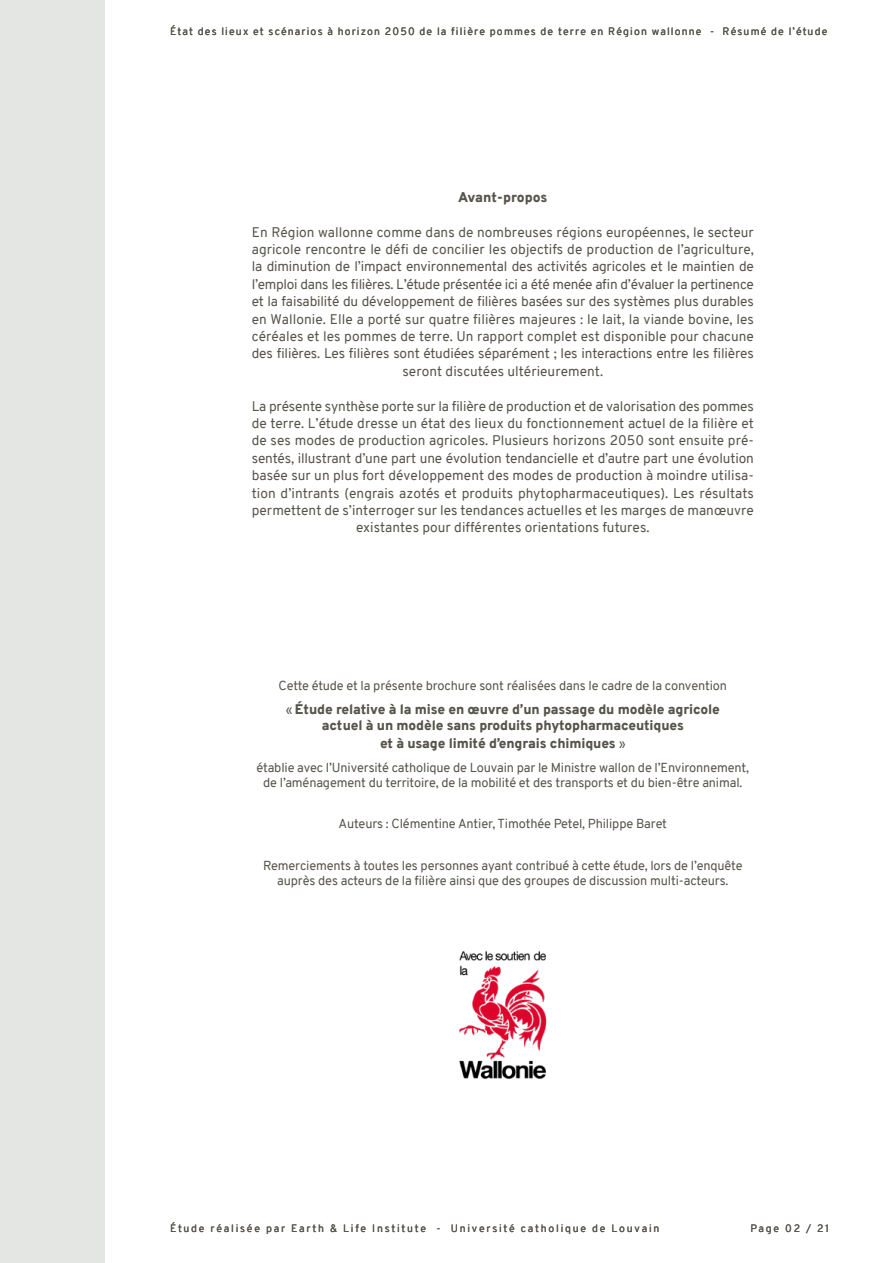
<style>
.page{position:relative;width:893px;height:1263px;background:#fff}
.page>*{position:absolute;margin:0;border:0;box-sizing:border-box;transform-origin:0 0}
.petit_titre_gras{font:900 13.8px "Overpass";color:#57544b}
.t1{font:13.65px/17.4px "Overpass";letter-spacing:.005em;color:#57544b;text-align:center}
.t2{font:900 13.65px/17px "Overpass";letter-spacing:-.01em;color:#57544b;text-align:center}
.t3{font:12.75px/15px "Overpass";letter-spacing:-.01em;color:#57544b;text-align:center}
.t4{font:10.5px "Overpass";letter-spacing:.11em;color:#57544b}
.t5{font:10.5px "Overpass";letter-spacing:.17em;color:#57544b}
.s1{font-weight:400;font-size:12.75px}
</style>
<div class="page">
<div style="left:0;top:0;width:104px;height:1263px;background:#e4e6e3"></div>
<img style="left:459px;top:951px;width:88px;height:128px">
<p class="t4" style="left:170px;top:24px;width:659px">État des lieux et scénarios à horizon 2050 de la filière pommes de terre en Région wallonne - Résumé de l’étude</p>
<p class="petit_titre_gras" style="left:458px;top:187px;width:91px">Avant-propos</p>
<p class="t1" style="left:252px;top:223px;width:504px">En Région wallonne comme dans de nombreuses régions européennes, le secteur agricole rencontre le défi de concilier les objectifs de production de l’agriculture, la diminution de l’impact environnemental des activités agricoles et le maintien de l’emploi dans les filières. L’étude présentée ici a été menée afin d’évaluer la pertinence et la faisabilité du développement de filières basées sur des systèmes plus durables en Wallonie. Elle a porté sur quatre filières majeures : le lait, la viande bovine, les céréales et les pommes de terre. Un rapport complet est disponible pour chacune des filières. Les filières sont étudiées séparément ; les interactions entre les filières seront discutées ultérieurement.</p>
<p class="t1" style="left:252px;top:397px;width:504px">La présente synthèse porte sur la filière de production et de valorisation des pommes de terre. L’étude dresse un état des lieux du fonctionnement actuel de la filière et de ses modes de production agricoles. Plusieurs horizons 2050 sont ensuite pré&shy;sentés, illustrant d’une part une évolution tendancielle et d’autre part une évolution basée sur un plus fort développement des modes de production à moindre utilisa&shy;tion d’intrants (engrais azotés et produits phytopharmaceutiques). Les résultats permettent de s’interroger sur les tendances actuelles et les marges de manœuvre existantes pour différentes orientations futures.</p>
<p class="t3" style="left:279px;top:678px;width:450px">Cette étude et la présente brochure sont réalisées dans le cadre de la convention</p>
<p class="t2" style="left:286px;top:701px;width:436px"><span class="s1">«</span> Étude relative à la mise en œuvre d’un passage du modèle agricole actuel à un modèle sans produits phytopharmaceutiques<br>et à usage limité d’engrais chimiques <span class="s1">»</span></p>
<p class="t3" style="left:257px;top:760px;width:494px">établie avec l’Université catholique de Louvain par le Ministre wallon de l’Environnement, de l’aménagement du territoire, de la mobilité et des transports et du bien-être animal.</p>
<p class="t3" style="left:339px;top:816px;width:330px">Auteurs : Clémentine Antier, Timothée Petel, Philippe Baret</p>
<p class="t3" style="left:263px;top:858px;width:481px">Remerciements à toutes les personnes ayant contribué à cette étude, lors de l’enquête auprès des acteurs de la filière ainsi que des groupes de discussion multi-acteurs.</p>
<p class="t5" style="left:170px;top:1220px;width:491px">Étude réalisée par Earth &amp; Life Institute - Université catholique de Louvain</p>
<p class="t4" style="left:750px;top:1220px;width:80px">Page 02 / 21</p>
</div>
